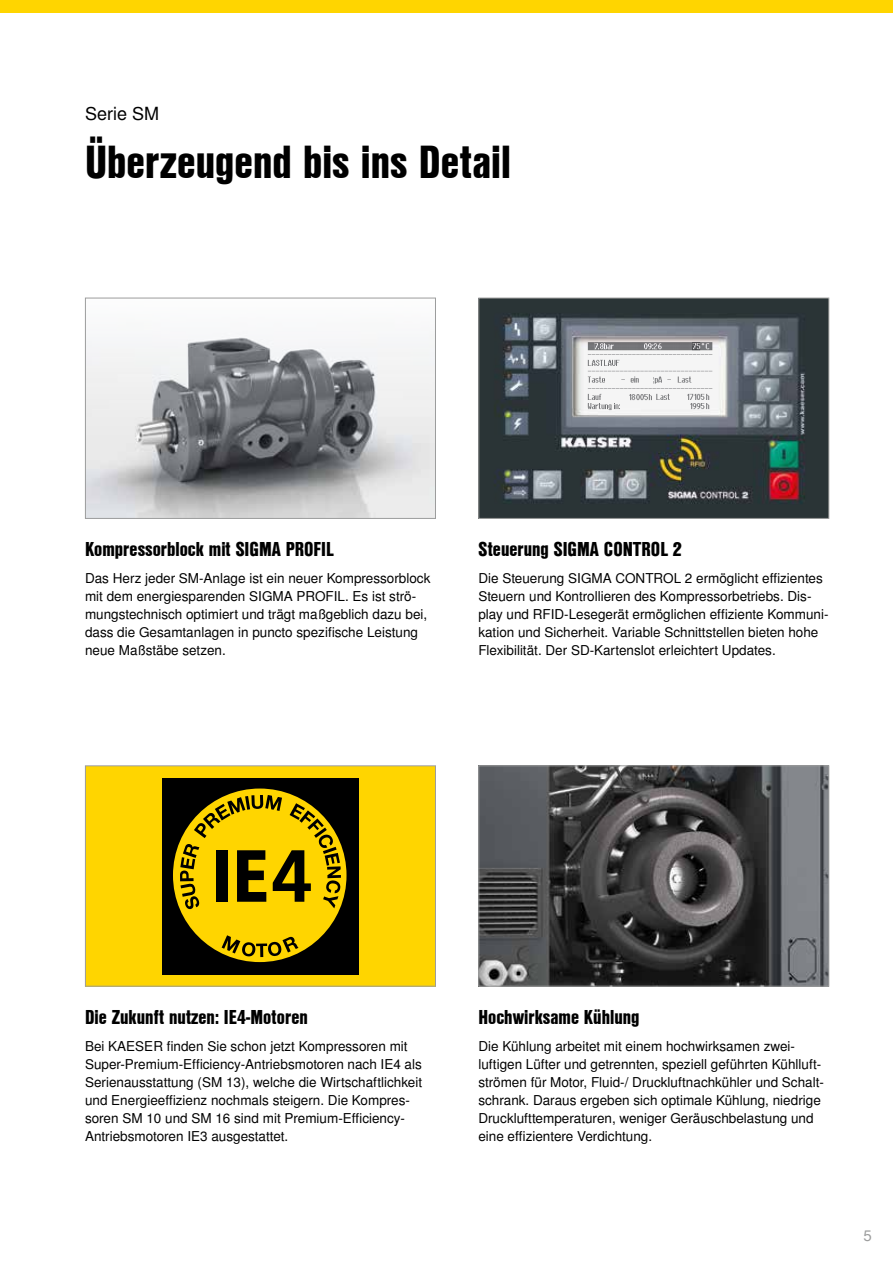
<style>
.page{position:relative;width:893px;height:1263px;background:#fff}
.page>*{position:absolute;margin:0;border:0;box-sizing:border-box;transform-origin:0 0}
.t1{font:45px "Nimbus San L Bla Con";color:#000}
.t2{font:19.5px "Nimbus San L Bla Con";color:#000}
.t3{font:18px "Nimbus San L";color:#000}
.t4{font:15px "Nimbus San L";color:#9c9d9d}
.t5{font:13.5px/18px "Nimbus San L";color:#000}
</style>
<div class="page">
<div style="left:0;top:0;width:893px;height:13px;background:#ffd500"></div>
<img style="left:87px;top:336px;width:347px;height:181px">
<div style="left:85px;top:298px;width:351px;height:221px;border:1px solid #9c9d9d"></div>
<img style="left:480px;top:767px;width:347px;height:217px">
<div style="left:478px;top:765px;width:351px;height:221px;border:1px solid #9c9d9d"></div>
<div style="left:85px;top:766px;width:350px;height:220px;background:#ffd500"></div>
<div style="left:162px;top:778px;width:197px;height:196px;background:#000"></div>
<div style="left:173px;top:788px;width:173px;height:174px;background:#ffd500;border-radius:50%"></div>
<svg style="left:222px;top:935px;width:77px;height:22px"></svg>
<svg style="left:180px;top:795px;width:161px;height:114px"></svg>
<div style="left:85px;top:765px;width:351px;height:221px;border:1px solid #9c9d9d"></div>
<img style="left:480px;top:300px;width:347px;height:217px">
<div style="left:478px;top:298px;width:351px;height:221px;border:1px solid #9c9d9d"></div>
<svg style="left:588px;top:342px;width:125px;height:69px"></svg>
<h3 class="t3" style="left:85px;top:103px;width:76px">Serie SM</h3>
<h1 class="t1" style="left:85px;top:128px;width:427px">Überzeugend bis ins Detail</h1>
<h2 class="t2" style="left:85px;top:535px;width:250px">Kompressorblock mit SIGMA PROFIL</h2>
<p class="t5" style="left:85px;top:570px;width:347px">Das Herz jeder SM-Anlage ist ein neuer Kompressorblock mit dem energiesparenden SIGMA PROFIL. Es ist strö&shy;mungstechnisch optimiert und trägt maßgeblich dazu bei, dass die Gesamtanlagen in puncto spezifische Leistung neue Maßstäbe setzen.</p>
<h2 class="t2" style="left:478px;top:535px;width:205px">Steuerung SIGMA CONTROL 2</h2>
<p class="t5" style="left:478px;top:570px;width:352px">Die Steuerung SIGMA CONTROL 2 ermöglicht effizientes Steuern und Kontrollieren des Kompressorbetriebs. Dis&shy;play und RFID-Lesegerät ermöglichen effiziente Kommuni&shy;kation und Sicherheit. Variable Schnittstellen bieten hohe Flexibilität. Der SD-Kartenslot erleichtert Updates.</p>
<h2 class="t2" style="left:85px;top:1003px;width:224px">Die Zukunft nutzen: IE4-Motoren</h2>
<p class="t5" style="left:85px;top:1038px;width:339px">Bei KAESER finden Sie schon jetzt Kompressoren mit Super-Premium-Efficiency-Antriebsmotoren nach IE4 als Serienausstattung (SM 13), welche die Wirtschaftlichkeit und Energieeffizienz nochmals steigern. Die Kompres&shy;soren SM 10 und SM 16 sind mit Premium-Efficiency-Antriebsmotoren IE3 ausgestattet.</p>
<h2 class="t2" style="left:478px;top:1003px;width:163px">Hochwirksame Kühlung</h2>
<p class="t5" style="left:478px;top:1038px;width:347px">Die Kühlung arbeitet mit einem hochwirksamen zwei&shy;luftigen Lüfter und getrennten, speziell geführten Kühlluft&shy;strömen für Motor, Fluid-/ Druckluftnachkühler und Schalt&shy;schrank. Daraus ergeben sich optimale Kühlung, niedrige Drucklufttemperaturen, weniger Geräuschbelastung und eine effizientere Verdichtung.</p>
<p class="t4" style="left:863px;top:1226px;width:10px">5</p>
</div>
